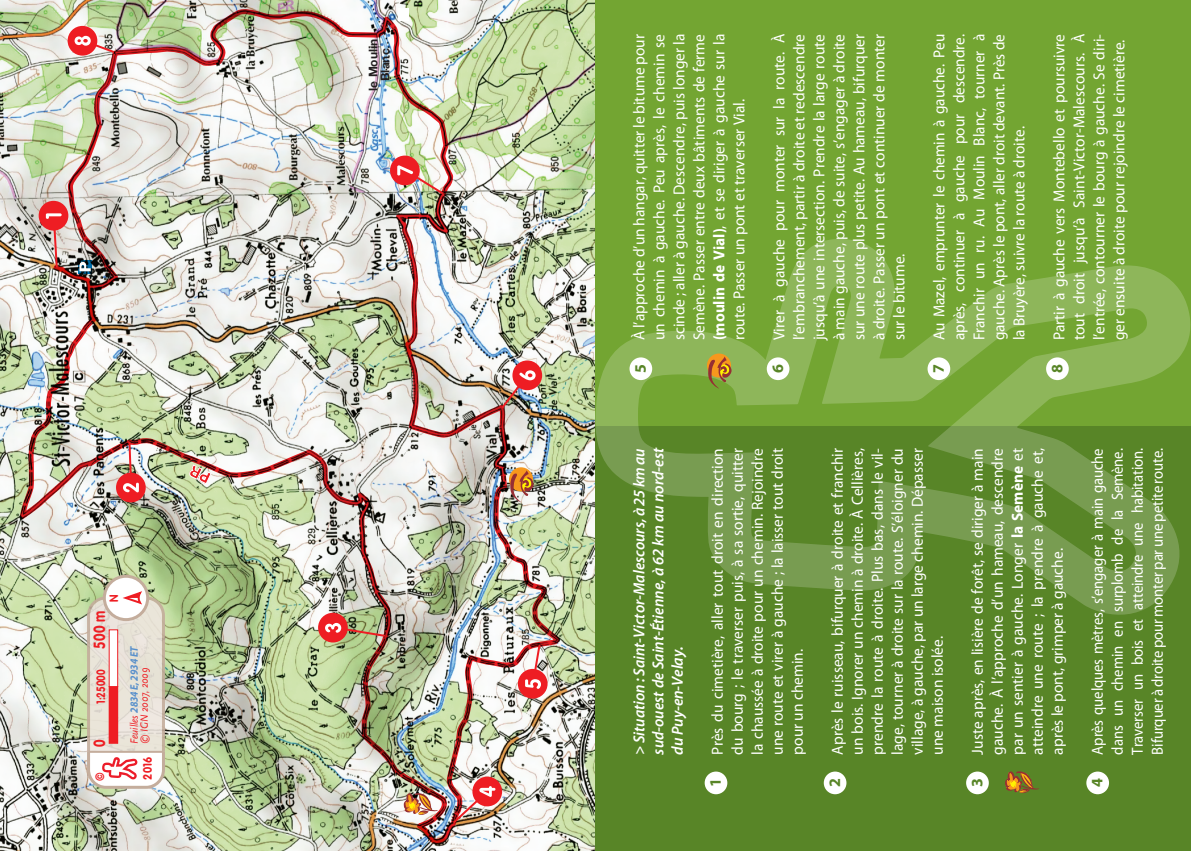
<style>
.page{position:relative;width:1191px;height:851px;background:#fff}
.page>*{position:absolute;margin:0;border:0;box-sizing:border-box;transform-origin:0 0}
._03-INFOS_PRAT_Encad{font:16px/20px "Myriad Pro";color:#fff;text-align:justify;scale:.96 1}
._03-INFOS_PRAT_Encad-2{font:16px/20px "Myriad Pro";color:#fff;text-align:justify;scale:.95 1}
._03-INFOS_PRAT_Encad-3{font:16px/20px "Myriad Pro";color:#fff;text-align:justify;scale:.92 1}
.Inter{font:italic 600 16px/19.2px "Myriad Pro";color:#fff;text-align:justify;scale:.96 1}
.Inter-2{font:700 16px "Myriad Pro";color:#588527}
.t1{font:700 16px "VAG Rounded Std";color:#ee1d23;scale:.82 1}
.t2{font:700 12px/12px "Helvetica Neue LT Std";color:#231f20;text-align:center}
.t3{font:700 12px "VAG Rounded Std";color:#ee1d23;scale:.82 1}
.t4{font:700 12px "VAG Rounded Std";color:#ee1d23;scale:.9 1}
.t5{font:italic 700 11px "Myriad";color:#5990cb;scale:.9 1}
.t6{font:italic 11px "Scala Sans";color:#ee1d23;scale:.9 1}
.s1{font-family:"Scala Sans";font-weight:400;color:#ee1d23}
.s2{font-weight:700}
</style>
<div class="page">
<img style="left:0;top:0;width:595px;height:850px">
<img style="left:20px;top:9px;width:539px;height:834px">
<div style="left:69px;top:27px;width:27px;height:27px;background:#ee1d23;border-radius:50%"></div>
<div style="left:68px;top:26px;width:29px;height:30px;border:2px solid #ee1d23;border-radius:50%"></div>
<svg style="left:75px;top:36px;width:42px;height:19px"></svg>
<div style="left:391px;top:157px;width:27px;height:27px;background:#ee1d23;border-radius:50%"></div>
<div style="left:390px;top:155px;width:30px;height:30px;border:2px solid #ee1d23;border-radius:50%"></div>
<svg style="left:397px;top:165px;width:48px;height:31px"></svg>
<div style="left:513px;top:361px;width:28px;height:28px;background:#ee1d23;border-radius:50%"></div>
<div style="left:512px;top:360px;width:30px;height:30px;border:2px solid #ee1d23;border-radius:50%"></div>
<svg style="left:499px;top:370px;width:36px;height:40px"></svg>
<div style="left:519px;top:670px;width:27px;height:27px;background:#ee1d23;border-radius:50%"></div>
<div style="left:518px;top:668px;width:29px;height:30px;border:2px solid #ee1d23;border-radius:50%"></div>
<svg style="left:525px;top:642px;width:17px;height:46px"></svg>
<div style="left:473px;top:777px;width:28px;height:28px;background:#ee1d23;border-radius:50%"></div>
<div style="left:472px;top:776px;width:30px;height:30px;border:2px solid #ee1d23;border-radius:50%"></div>
<svg style="left:451px;top:786px;width:44px;height:39px"></svg>
<div style="left:319px;top:613px;width:28px;height:28px;background:#ee1d23;border-radius:50%"></div>
<div style="left:318px;top:612px;width:30px;height:30px;border:2px solid #ee1d23;border-radius:50%"></div>
<svg style="left:325px;top:622px;width:62px;height:16px"></svg>
<div style="left:117px;top:473px;width:28px;height:28px;background:#ee1d23;border-radius:50%"></div>
<div style="left:116px;top:472px;width:30px;height:30px;border:2px solid #ee1d23;border-radius:50%"></div>
<svg style="left:123px;top:439px;width:16px;height:53px"></svg>
<div style="left:40px;top:202px;width:27px;height:27px;background:#ee1d23;border-radius:50%"></div>
<div style="left:39px;top:201px;width:29px;height:29px;border:2px solid #ee1d23;border-radius:50%"></div>
<svg style="left:46px;top:213px;width:16px;height:57px"></svg>
<svg style="left:78px;top:260px;width:14px;height:14px"></svg>
<svg style="left:79px;top:262px;width:12px;height:9px"></svg>
<svg style="left:403px;top:792px;width:35px;height:22px"></svg>
<svg style="left:509px;top:467px;width:24px;height:24px"></svg>
<svg style="left:510px;top:470px;width:23px;height:32px"></svg>
<svg style="left:104px;top:576px;width:44px;height:43px"></svg>
<div style="left:103px;top:574px;width:46px;height:47px;border:3px solid #c4ad9c;border-radius:50%"></div>
<svg style="left:86px;top:589px;width:80px;height:201px"></svg>
<div style="left:399px;top:8px;width:10px;height:12px;background:#fff"></div>
<div style="left:595px;top:0;width:596px;height:850px;background:#588527"></div>
<div style="left:595px;top:0;width:596px;height:425px;background:#73a532"></div>
<svg style="left:595px;top:239px;width:595px;height:375px"></svg>
<div style="left:704px;top:771px;width:23px;height:23px;background:#fff;border-radius:50%"></div>
<div style="left:629px;top:357px;width:23px;height:23px;background:#fff;border-radius:50%"></div>
<div style="left:966px;top:771px;width:22px;height:23px;background:#fff;border-radius:50%"></div>
<div style="left:1086px;top:771px;width:23px;height:23px;background:#fff;border-radius:50%"></div>
<div style="left:927px;top:357px;width:23px;height:23px;background:#fff;border-radius:50%"></div>
<div style="left:1046px;top:357px;width:22px;height:23px;background:#fff;border-radius:50%"></div>
<div style="left:823px;top:771px;width:23px;height:23px;background:#fff;border-radius:50%"></div>
<div style="left:766px;top:357px;width:23px;height:23px;background:#fff;border-radius:50%"></div>
<svg style="left:1005px;top:771px;width:34px;height:22px"></svg>
<svg style="left:707px;top:353px;width:24px;height:24px"></svg>
<svg style="left:707px;top:356px;width:24px;height:32px"></svg>
<svg style="left:188px;top:464px;width:24px;height:20px"></svg>
<p class="t4" style="left:107px;top:601px;width:10px;rotate:-90deg">N</p>
<p class="t1" style="left:90px;top:648px;width:47px;rotate:-90deg">500 m</p>
<p class="t3" style="left:94px;top:703px;width:44px;rotate:-90deg">1:25000</p>
<p class="t1" style="left:90px;top:746px;width:11px;rotate:-90deg">0</p>
<p class="t4" style="left:93px;top:781px;width:11px;rotate:-90deg">©</p>
<p class="t5" style="left:128px;top:743px;width:110px;rotate:-90deg"><span class="s1">Feuilles</span> 2834 E, 2934 ET</p>
<p class="t6" style="left:138px;top:744px;width:86px;rotate:-90deg">© IGN 2007, 2009</p>
<p class="t4" style="left:140px;top:779px;width:27px;rotate:-90deg">2016</p>
<p class="t2" style="left:367px;top:91px;width:53px;rotate:-90deg">le Moulin<br>Blanc</p>
<p class="_03-INFOS_PRAT_Encad" style="left:629px;top:340px;width:320px;rotate:-90deg">À l’approche d’un hangar, quitter le bitume pour un chemin à gauche. Peu après, le chemin se scinde ; aller à gauche. Descendre, puis longer la Semène. Passer entre deux bâtiments de ferme <span class="s2">(moulin de Vial)</span>, et se diriger à gauche sur la route. Passer un pont et traverser Vial.</p>
<p class="_03-INFOS_PRAT_Encad" style="left:769px;top:340px;width:320px;rotate:-90deg">Virer à gauche pour monter sur la route. À l’embranchement, partir à droite et redescendre jusqu’à une intersection. Prendre la large route à main gauche, puis, de suite, s’engager à droite sur une route plus petite. Au hameau, bifurquer à droite. Passer un pont et continuer de monter sur le bitume.</p>
<p class="_03-INFOS_PRAT_Encad-2" style="left:929px;top:340px;width:324px;rotate:-90deg">Au Mazel, emprunter le chemin à gauche. Peu après, continuer à gauche pour descendre.<br>Franchir un ru. Au Moulin Blanc, tourner à gauche. Après le pont, aller droit devant. Près de la Bruyère, suivre la route à droite.</p>
<p class="_03-INFOS_PRAT_Encad" style="left:1049px;top:340px;width:320px;rotate:-90deg">Partir à gauche vers Montebello et poursuivre tout droit jusqu’à Saint-Victor-Malescours. À l’entrée, contourner le bourg à gauche. Se diri&shy;ger ensuite à droite pour rejoindre le cimetière.</p>
<p class="Inter-2" style="left:630px;top:373px;width:10px;rotate:-90deg">5</p>
<p class="Inter-2" style="left:767px;top:373px;width:10px;rotate:-90deg">6</p>
<p class="Inter-2" style="left:928px;top:373px;width:10px;rotate:-90deg">7</p>
<p class="Inter-2" style="left:1046px;top:373px;width:10px;rotate:-90deg">8</p>
<p class="Inter" style="left:629px;top:754px;width:321px;rotate:-90deg">&gt; Situation : Saint-Victor-Malescours, à 25 km au sud-ouest de Saint-Étienne, à 62 km au nord-est du Puy-en-Velay.</p>
<p class="_03-INFOS_PRAT_Encad" style="left:707px;top:754px;width:320px;rotate:-90deg">Près du cimetière, aller tout droit en direction du bourg ; le traverser puis, à sa sortie, quitter la chaussée à droite pour un chemin. Rejoindre une route et virer à gauche ; la laisser tout droit pour un chemin.</p>
<p class="_03-INFOS_PRAT_Encad" style="left:827px;top:754px;width:320px;rotate:-90deg">Après le ruisseau, bifurquer à droite et franchir un bois. Ignorer un chemin à droite. À Cellières, prendre la route à droite. Plus bas, dans le vil&shy;lage, tourner à droite sur la route. S’éloigner du village, à gauche, par un large chemin. Dépasser une maison isolée.</p>
<p class="_03-INFOS_PRAT_Encad" style="left:967px;top:754px;width:320px;rotate:-90deg">Juste après, en lisière de forêt, se diriger à main gauche. À l’approche d’un hameau, descendre par un sentier à gauche. Longer <span class="s2">la Semène</span> et atteindre une route ; la prendre à gauche et, après le pont, grimper à gauche.</p>
<p class="_03-INFOS_PRAT_Encad-3" style="left:1087px;top:754px;width:334px;rotate:-90deg">Après quelques mètres, s’engager à main gauche dans un chemin en surplomb de la Semène.<br>Traverser un bois et atteindre une habitation.<br>Bifurquer à droite pour monter par une petite route.</p>
<p class="Inter-2" style="left:705px;top:787px;width:10px;rotate:-90deg">1</p>
<p class="Inter-2" style="left:966px;top:787px;width:10px;rotate:-90deg">3</p>
<p class="Inter-2" style="left:1086px;top:787px;width:10px;rotate:-90deg">4</p>
<p class="Inter-2" style="left:824px;top:787px;width:10px;rotate:-90deg">2</p>
</div>
